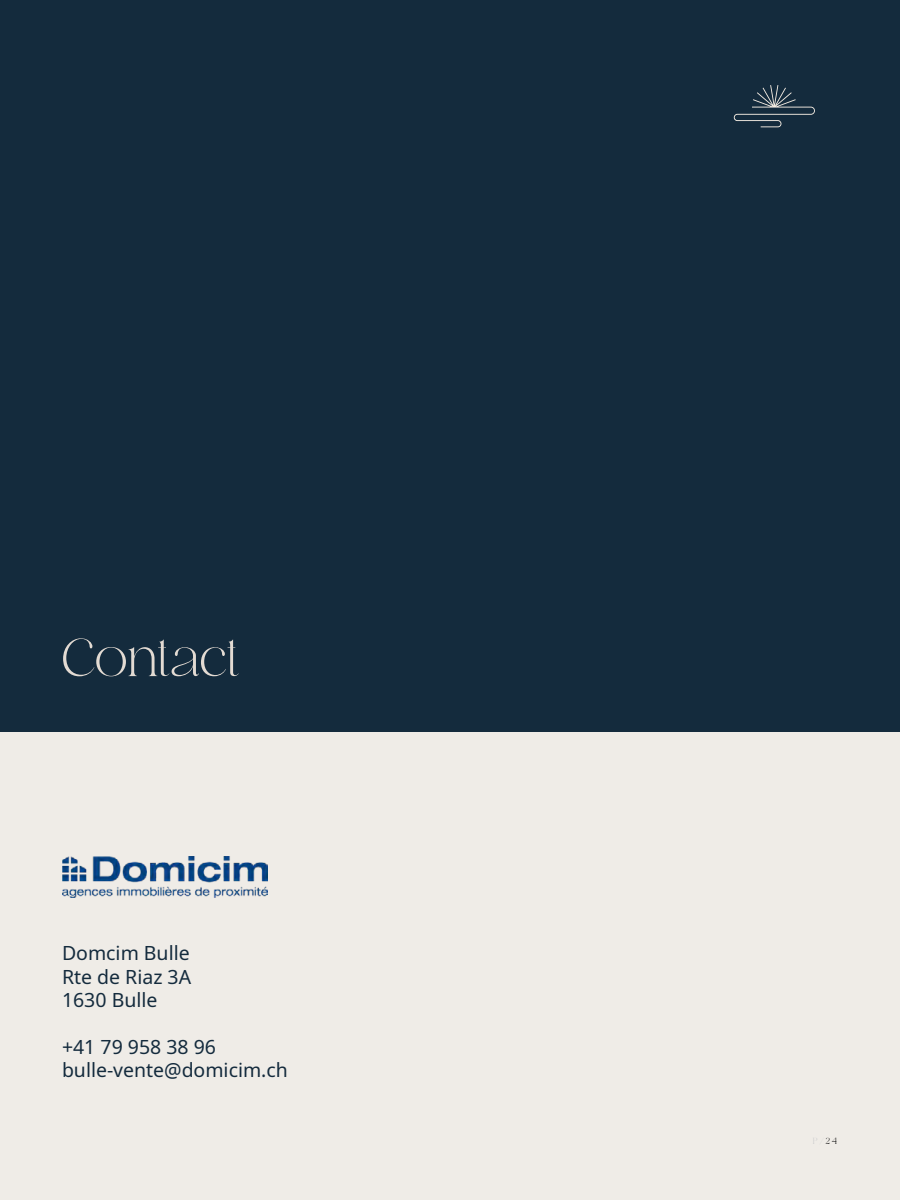
<style>
.page{position:relative;width:900px;height:1200px;background:#efece7}
.page>*{position:absolute;margin:0;border:0;box-sizing:border-box;transform-origin:0 0}
.t1{font:54px "Careny";color:#e3dbd3}
.t2{font:19.5px/23.4px "Noto Sans";color:#142b3d;text-align:justify}
.t3{font:9px "Careny";color:#c7c8ca}
.s1{color:#000}
</style>
<div class="page">
<img style="left:62px;top:856px;width:205px;height:41px">
<div style="left:0;top:0;width:900px;height:732px;background:#142b3d"></div>
<svg style="left:733px;top:85px;width:82px;height:42px"></svg>
<h1 class="t1" style="left:62px;top:631px;width:179px">Contact</h1>
<p class="t2" style="left:62px;top:942px;width:131px">Domcim Bulle Rte de Riaz 3A 1630 Bulle</p>
<p class="t2" style="left:62px;top:1036px;width:227px">+41 79 958 38 96 bulle-vente@domicim.ch</p>
<p class="t3" style="left:813px;top:1137px;width:26px">P/<span class="s1">24</span></p>
</div>
